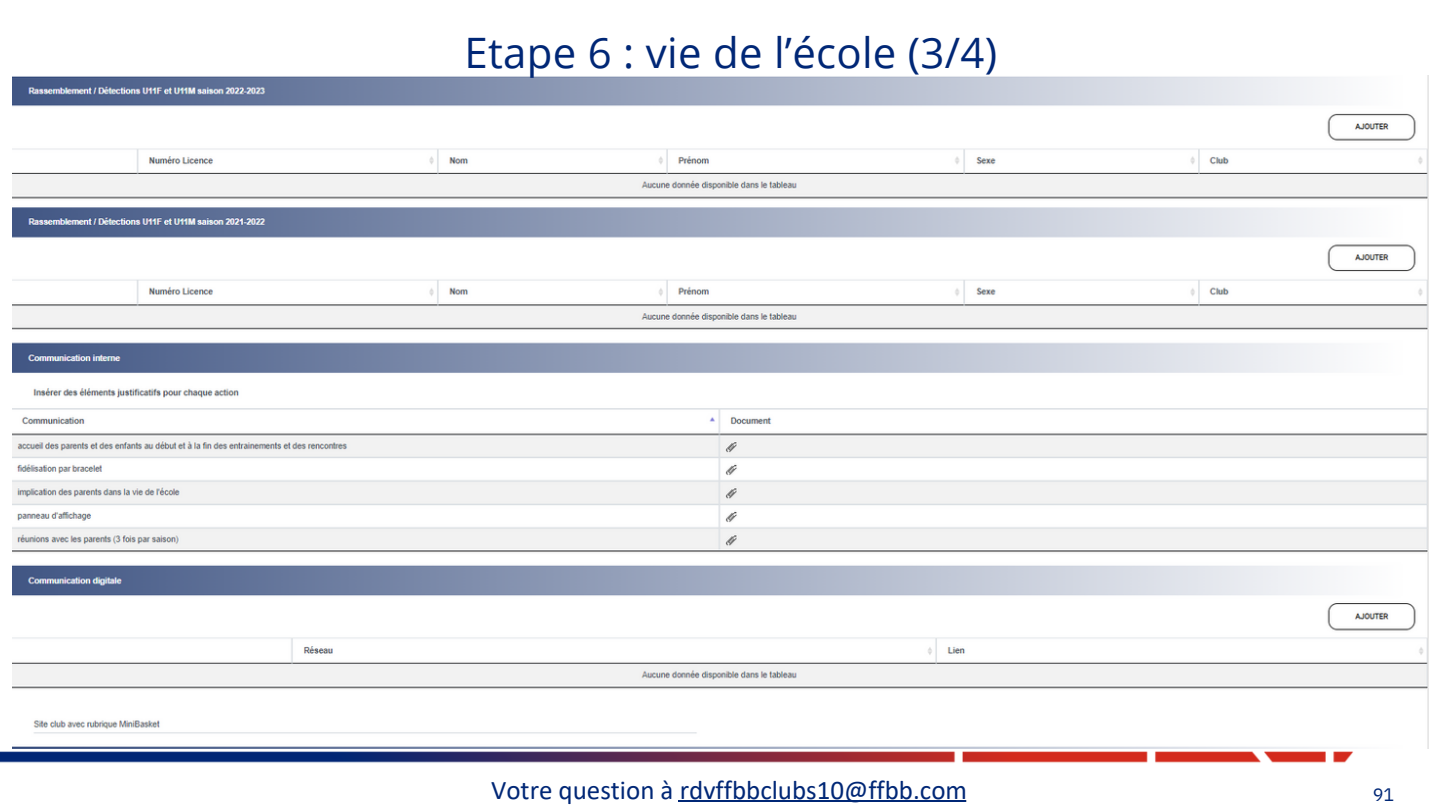
<style>
.page{position:relative;width:1440px;height:810px;background:#fff}
.page>*{position:absolute;margin:0;border:0;box-sizing:border-box;transform-origin:0 0}
.t1{font:42px "Open Sans";letter-spacing:.005em;color:#002776}
.t2{font:27px "Calibri";color:#002776}
.t3{font:18px "IBM Plex Sans";color:#002776}
</style>
<div class="page">
<img style="left:678px;top:800px;width:288px;height:2px">
<img style="left:0;top:751px;width:1353px;height:12px">
<img style="left:12px;top:75px;width:1416px;height:674px">
<p class="t1" style="left:464px;top:23px;width:534px">Etape 6 : vie de l’école (3/4)</p>
<p class="t2" style="left:491px;top:779px;width:478px">Votre question à rdvffbbclubs10@ffbb.com</p>
<p class="t3" style="left:1373px;top:782px;width:23px">91</p>
</div>
